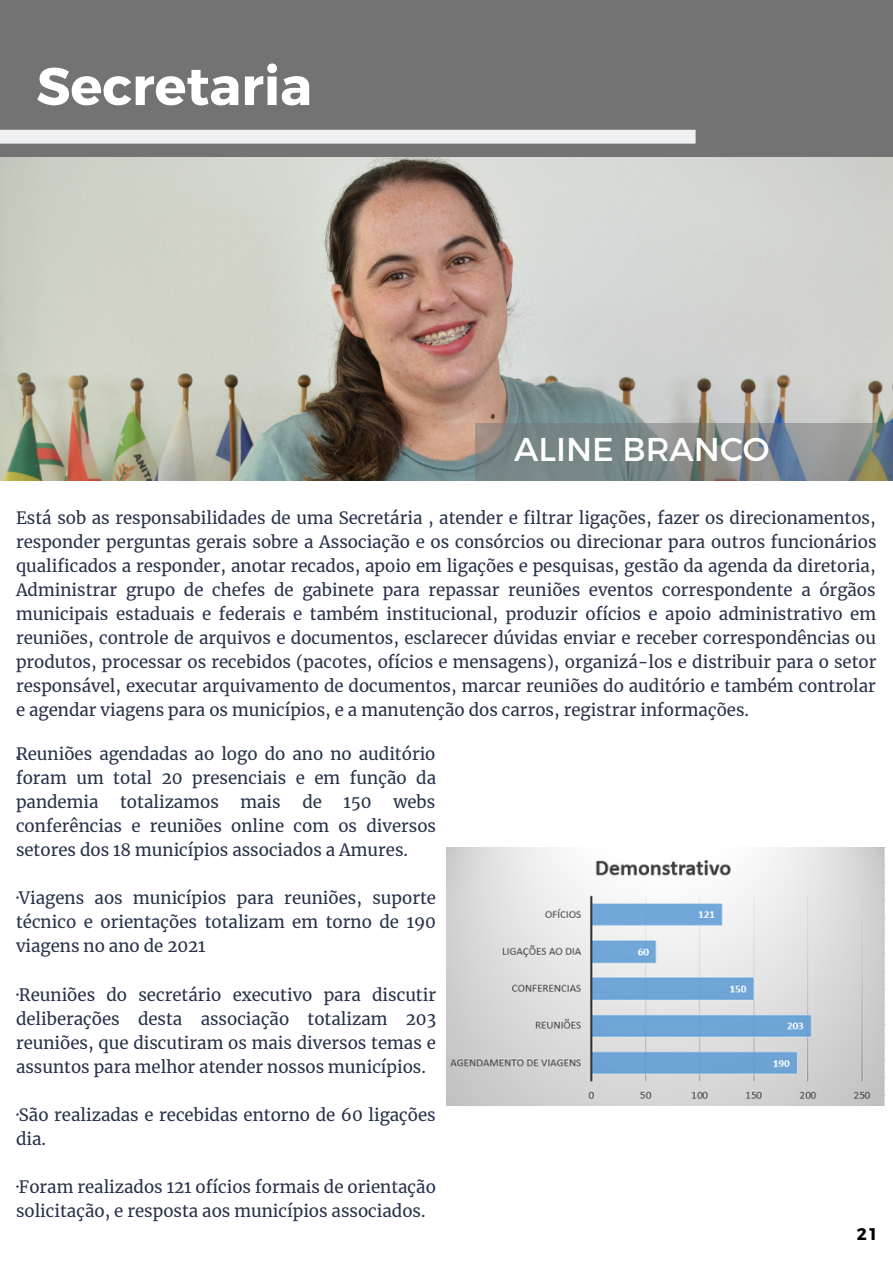
<style>
.page{position:relative;width:893px;height:1264px;background:#fff}
.page>*{position:absolute;margin:0;border:0;box-sizing:border-box;transform-origin:0 0}
.t1{font:700 52.95px "Montserrat";color:#fff}
.t2{font:33px "Montserrat";color:#fff}
.t3{font:16.8px/24px "Merriweather";color:#27324a;text-align:justify}
.t4{font:700 16.8px "Montserrat";color:#000}
</style>
<div class="page">
<div style="left:0;top:0;width:892px;height:192px;background:#737373"></div>
<svg style="left:0;top:130px;width:695px;height:14px;background:#ebecee"></svg>
<img style="left:0;top:158px;width:892px;height:322px">
<svg style="left:475px;top:423px;width:417px;height:58px;background:#808889"></svg>
<img style="left:446px;top:847px;width:438px;height:258px">
<h1 class="t1" style="left:36px;top:52px;width:277px">Secretaria</h1>
<h2 class="t2" style="left:514px;top:427px;width:257px">ALINE BRANCO</h2>
<p class="t3" style="left:16px;top:506px;width:861px">Está sob as responsabilidades de uma Secretária , atender e filtrar ligações, fazer os direcionamentos, responder perguntas gerais sobre a Associação e os consórcios ou direcionar para outros funcionários qualificados a responder, anotar recados, apoio em ligações e pesquisas, gestão da agenda da diretoria, Administrar grupo de chefes de gabinete para repassar reuniões eventos correspondente a órgãos municipais estaduais e federais e também institucional, produzir ofícios e apoio administrativo em reuniões, controle de arquivos e documentos, esclarecer dúvidas enviar e receber correspondências ou produtos, processar os recebidos (pacotes, ofícios e mensagens), organizá-los e distribuir para o setor responsável, executar arquivamento de documentos, marcar reuniões do auditório e também controlar e agendar viagens para os municípios, e a manutenção dos carros, registrar informações.</p>
<p class="t3" style="left:16px;top:746px;width:4px">·</p>
<p class="t3" style="left:16px;top:742px;width:421px">Reuniões agendadas ao logo do ano no auditório foram um total 20 presenciais e em função da pandemia</p>
<p class="t3" style="left:16px;top:790px;width:421px;text-indent:377px">webs conferências e reuniões online com os diversos setores dos 18 municípios associados a Amures.</p>
<p class="t3" style="left:16px;top:886px;width:421px">·Viagens aos municípios para reuniões, suporte técnico e orientações totalizam em torno de 190 viagens no ano de 2021</p>
<p class="t3" style="left:16px;top:982px;width:421px">·Reuniões do secretário executivo para discutir deliberações desta associação totalizam 203 reuniões, que discutiram os mais diversos temas e assuntos para melhor atender nossos municípios.</p>
<p class="t3" style="left:16px;top:1102px;width:421px">·São realizadas e recebidas entorno de 60 ligações dia.</p>
<p class="t3" style="left:16px;top:1174px;width:421px">·Foram realizados 121 ofícios formais de orientação solicitação, e resposta aos municípios associados.</p>
<p class="t3" style="left:120px;top:790px;width:100px">totalizamos</p>
<p class="t3" style="left:240px;top:790px;width:42px">mais</p>
<p class="t3" style="left:302px;top:790px;width:21px">de</p>
<p class="t3" style="left:343px;top:790px;width:30px">150</p>
<p class="t4" style="left:856px;top:1223px;width:21px">21</p>
</div>
